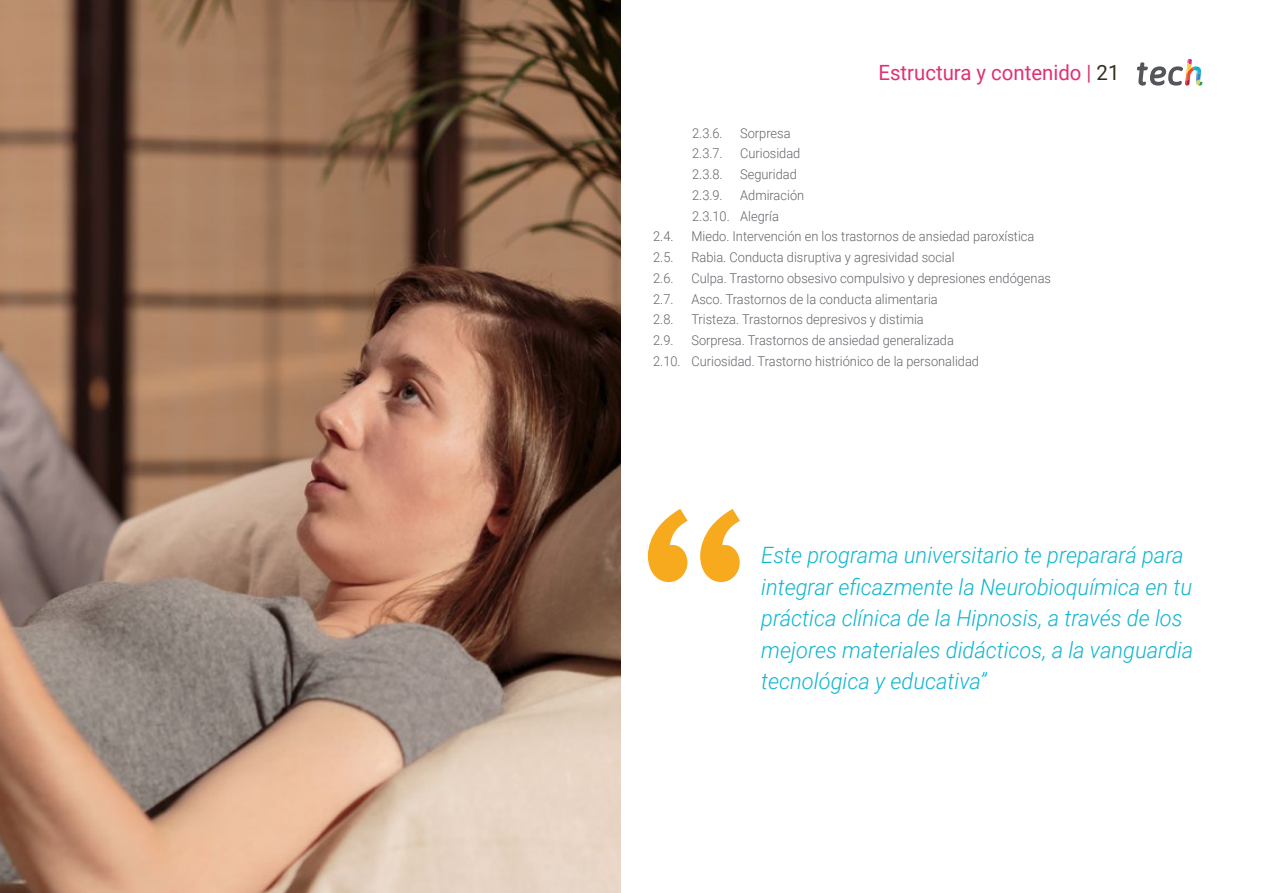
<style>
.page{position:relative;width:1263px;height:893px;background:#fff}
.page>*{position:absolute;margin:0;border:0;box-sizing:border-box;transform-origin:0 0}
.t1{font:italic 300 22.5px/31.5px "Roboto";color:#0fb6cf}
.t2{font:21px "Roboto";color:#df3174}
.t3{font:300 13.5px/20.7px "Roboto";color:#61646a;scale:.95 1}
.s1{color:#312e20}
</style>
<div class="page">
<svg style="left:648px;top:509px;width:92px;height:73px"></svg>
<img style="left:0;top:0;width:621px;height:893px">
<svg style="left:1137px;top:59px;width:65px;height:27px"></svg>
<p class="t3" style="left:692px;top:122px;width:34px">2.3.6.</p>
<p class="t3" style="left:740px;top:122px;width:55px">Sorpresa</p>
<p class="t3" style="left:692px;top:143px;width:34px">2.3.7.</p>
<p class="t3" style="left:740px;top:143px;width:65px">Curiosidad</p>
<p class="t3" style="left:692px;top:164px;width:34px">2.3.8.</p>
<p class="t3" style="left:740px;top:164px;width:61px">Seguridad</p>
<p class="t3" style="left:692px;top:184px;width:34px">2.3.9.</p>
<p class="t3" style="left:692px;top:184px;width:119px;text-indent:48px">Admiración<br>2.3.10. Alegría</p>
<h2 class="t2" style="left:878px;top:57px;width:242px">Estructura y contenido | <span class="s1">21</span></h2>
<p class="t3" style="left:653px;top:226px;width:23px">2.4.</p>
<p class="t3" style="left:691px;top:226px;width:362px">Miedo. Intervención en los trastornos de ansiedad paroxística</p>
<p class="t3" style="left:653px;top:247px;width:23px">2.5.</p>
<p class="t3" style="left:691px;top:247px;width:278px">Rabia. Conducta disruptiva y agresividad social</p>
<p class="t3" style="left:653px;top:267px;width:23px">2.6.</p>
<p class="t3" style="left:691px;top:267px;width:380px">Culpa. Trastorno obsesivo compulsivo y depresiones endógenas</p>
<p class="t3" style="left:653px;top:288px;width:23px">2.7.</p>
<p class="t3" style="left:691px;top:288px;width:261px">Asco. Trastornos de la conducta alimentaria</p>
<p class="t3" style="left:653px;top:309px;width:23px">2.8.</p>
<p class="t3" style="left:691px;top:309px;width:246px">Tristeza. Trastornos depresivos y distimia</p>
<p class="t3" style="left:653px;top:330px;width:23px">2.9.</p>
<p class="t3" style="left:653px;top:330px;width:344px;text-indent:38px">Sorpresa. Trastornos de ansiedad generalizada<br>2.10. Curiosidad. Trastorno histriónico de la personalidad</p>
<h1 class="t1" style="left:761px;top:539px;width:434px">Este programa universitario te preparará para integrar eficazmente la Neurobioquímica en tu práctica clínica de la Hipnosis, a través de los mejores materiales didácticos, a la vanguardia tecnológica y educativa”</h1>
</div>
